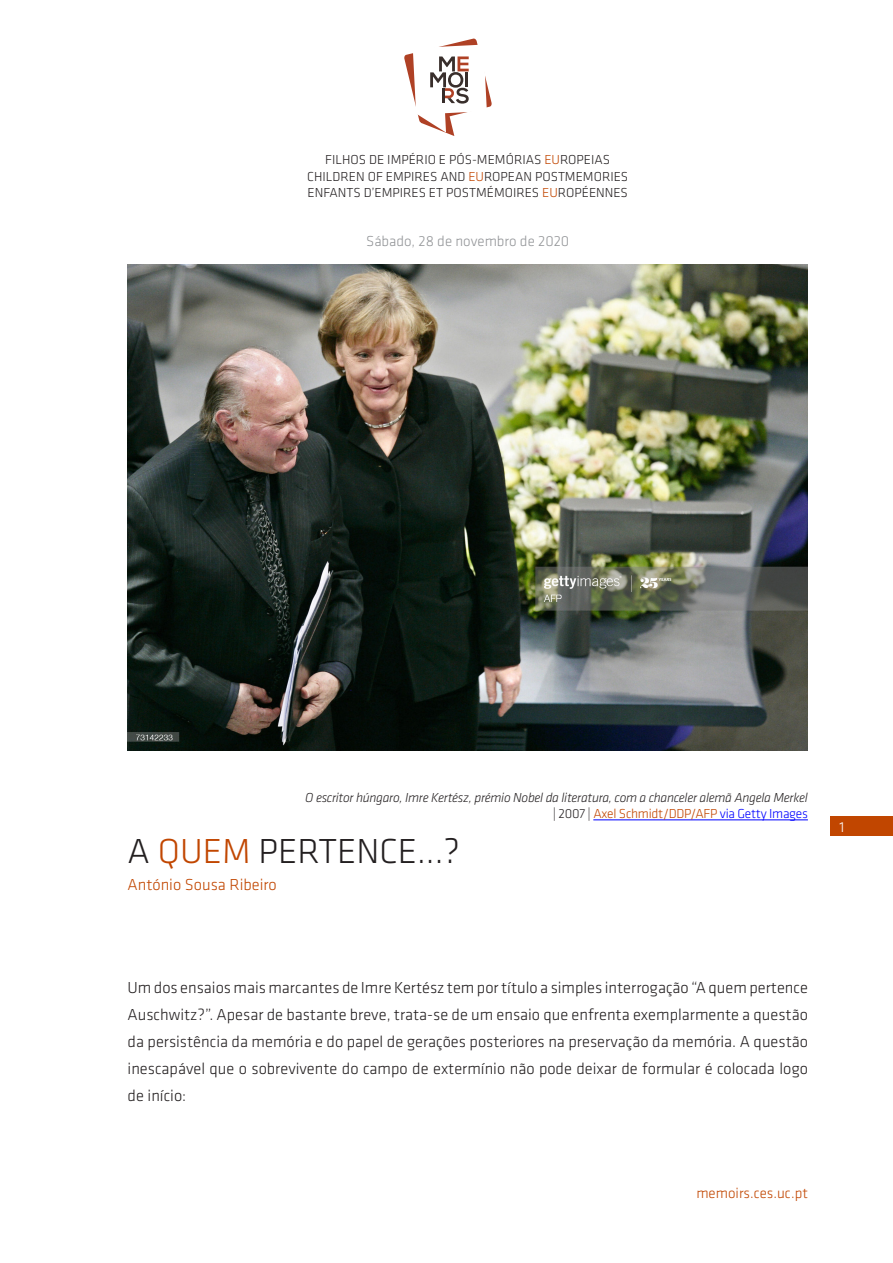
<style>
.page{position:relative;width:893px;height:1263px;background:#fff}
.page>*{position:absolute;margin:0;border:0;box-sizing:border-box;transform-origin:0 0}
.t1{font:300 36px "Klavika";color:#231f20}
.t2{font:300 16.5px/27px "Klavika";color:#231f20;text-align:justify}
.t3{font:300 16.5px "Klavika";color:#c14600}
.t4{font:300 15px "Klavika";color:#939598}
.t5{font:300 15px "Klavika";color:#c14600}
.t6{font:300 15px "Klavika";color:#fff}
.t7{font:300 13.5px/16.5px "Klavika";color:#231f20;text-align:center}
.t8{font:italic 300 13.5px "Klavika";letter-spacing:-.02em;color:#231f20}
.t9{font:300 13.5px "Klavika";letter-spacing:-.02em;color:#c14600}
.s1{color:#c14600}
.s2{color:#231f20}
.s3{color:#00f}
</style>
<div class="page">
<div style="left:830px;top:817px;width:63px;height:19px;background:#c14600"></div>
<svg style="left:404px;top:38px;width:88px;height:98px"></svg>
<hr style="left:442px;top:88px;width:3px;height:15px;background:#382d2a">
<img style="left:128px;top:264px;width:680px;height:487px">
<hr style="left:593px;top:820px;width:215px;height:1px;background:#00f">
<p class="t7" style="left:307px;top:152px;width:322px">FILHOS DE IMPÉRIO E PÓS-MEMÓRIAS <span class="s1">EU</span>ROPEIAS<br>CHILDREN OF EMPIRES AND <span class="s1">EU</span>ROPEAN POSTMEMORIES<br>ENFANTS D’EMPIRES ET POSTMÉMOIRES <span class="s1">EU</span>ROPÉENNES</p>
<p class="t4" style="left:366px;top:233px;width:205px">Sábado, 28 de novembro de 2020</p>
<p class="t8" style="left:305px;top:790px;width:504px">O escritor húngaro, Imre Kertész, prémio Nobel da literatura, com a chanceler alemã Angela Merkel</p>
<p class="t9" style="left:553px;top:806px;width:257px"><span class="s2">| 2007 |</span> Axel Schmidt/DDP/AFP <span class="s3">via Getty Images</span></p>
<p class="t1" style="left:128px;top:831px;width:334px">A <span class="s1">QUEM</span> PERTENCE...?</p>
<p class="t3" style="left:128px;top:875px;width:151px">António Sousa Ribeiro</p>
<p class="t6" style="left:840px;top:819px;width:6px">1</p>
<p class="t2" style="left:128px;top:974px;width:682px">Um dos ensaios mais marcantes de Imre Kertész tem por título a simples interrogação “A quem pertence Auschwitz?”. Apesar de bastante breve, trata-se de um ensaio que enfrenta exemplarmente a questão da persistência da memória e do papel de gerações posteriores na preservação da memória. A questão inescapável que o sobrevivente do campo de extermínio não pode deixar de formular é colocada logo de início:</p>
<p class="t5" style="left:696px;top:1185px;width:113px">memoirs.ces.uc.pt</p>
</div>
